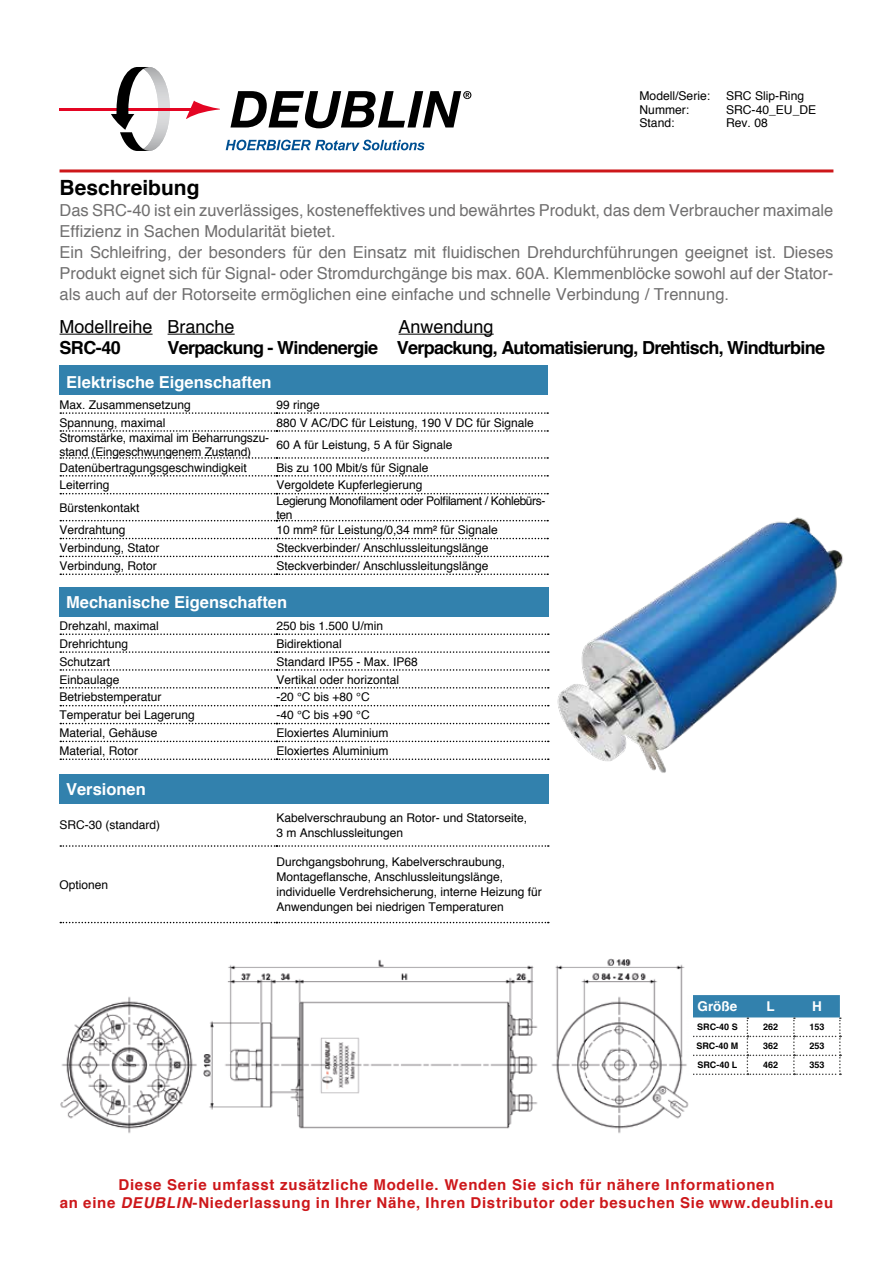
<style>
.page{position:relative;width:893px;height:1263px;background:#fff}
.page>*{position:absolute;margin:0;border:0;box-sizing:border-box;transform-origin:0 0}
.t1{font:700 21px "Helvetica";color:#000}
.t2{font:700 18px "Helvetica";letter-spacing:-.04em;color:#000}
.t3{font:18px "Helvetica";color:#000}
.t4{font:16.5px/21.1px "Helvetica";color:#706f6f}
.t5{font:700 16.5px "Helvetica";color:#fff}
.t6{font:700 15px/18px "Helvetica";letter-spacing:.05em;color:#cd171a;text-align:center}
.t7{font:700 13.5px "Helvetica";color:#fff}
.t8{font:12.15px "Helvetica";color:#000}
.t9{font:12px/15px "Helvetica";color:#000}
.t10{font:12px/13.5px "Helvetica";letter-spacing:-.03em;color:#000}
.t11{font:700 9px "Helvetica";color:#000}
.s1{font-style:italic}
</style>
<div class="page">
<hr style="left:60px;top:169px;width:773px;height:3px;background:#cd171a">
<img style="left:557px;top:517px;width:286px;height:256px">
<hr style="left:60px;top:334px;width:93px;height:1px;background:#000">
<hr style="left:168px;top:334px;width:67px;height:1px;background:#000">
<hr style="left:399px;top:334px;width:95px;height:1px;background:#000">
<div style="left:60px;top:366px;width:488px;height:29px;background:#3281ad"></div>
<svg style="left:60px;top:492px;width:488px;height:66px"></svg>
<svg style="left:60px;top:412px;width:488px;height:2px"></svg>
<svg style="left:60px;top:430px;width:488px;height:2px"></svg>
<svg style="left:60px;top:457px;width:488px;height:2px"></svg>
<svg style="left:60px;top:475px;width:488px;height:2px"></svg>
<svg style="left:60px;top:493px;width:488px;height:1px"></svg>
<svg style="left:60px;top:520px;width:488px;height:1px"></svg>
<svg style="left:60px;top:538px;width:488px;height:1px"></svg>
<svg style="left:60px;top:556px;width:488px;height:1px"></svg>
<svg style="left:60px;top:573px;width:488px;height:2px"></svg>
<div style="left:60px;top:587px;width:489px;height:29px;background:#3281ad"></div>
<svg style="left:60px;top:633px;width:489px;height:2px"></svg>
<svg style="left:60px;top:651px;width:489px;height:2px"></svg>
<svg style="left:60px;top:669px;width:489px;height:2px"></svg>
<svg style="left:60px;top:687px;width:489px;height:1px"></svg>
<svg style="left:60px;top:705px;width:489px;height:1px"></svg>
<svg style="left:60px;top:723px;width:489px;height:1px"></svg>
<svg style="left:60px;top:741px;width:489px;height:1px"></svg>
<svg style="left:60px;top:758px;width:489px;height:2px"></svg>
<div style="left:60px;top:774px;width:489px;height:29px;background:#3281ad"></div>
<svg style="left:60px;top:845px;width:489px;height:2px"></svg>
<svg style="left:60px;top:922px;width:489px;height:1px"></svg>
<svg style="left:693px;top:995px;width:148px;height:80px"></svg>
<img style="left:60px;top:958px;width:629px;height:175px">
<svg style="left:186px;top:101px;width:34px;height:18px"></svg>
<svg style="left:230px;top:91px;width:241px;height:37px"></svg>
<hr style="left:60px;top:108px;width:134px;height:2px;background:#e40523">
<svg style="left:226px;top:140px;width:199px;height:11px"></svg>
<svg style="left:111px;top:67px;width:59px;height:84px"></svg>
<p class="t8" style="left:639px;top:88px;width:72px">Modell/Serie:</p>
<p class="t8" style="left:726px;top:88px;width:80px">SRC Slip-Ring</p>
<p class="t8" style="left:639px;top:102px;width:51px">Nummer:</p>
<p class="t8" style="left:726px;top:102px;width:92px">SRC-40_EU_DE</p>
<p class="t8" style="left:639px;top:115px;width:37px">Stand:</p>
<p class="t8" style="left:726px;top:115px;width:43px">Rev. 08</p>
<h1 class="t1" style="left:60px;top:174px;width:142px">Beschreibung</h1>
<p class="t4" style="left:60px;top:199px;width:775px">Das SRC-40 ist ein zuverlässiges, kosteneffektives und bewährtes Produkt, das dem Verbraucher maximale Effizienz in Sachen Modularität bietet.<br>Ein Schleifring, der besonders für den Einsatz mit fluidischen Drehdurchführungen geeignet ist. Dieses Produkt eignet sich für Signal- oder Stromdurchgänge bis max. 60A. Klemmenblöcke sowohl auf der Stator&shy;als auch auf der Rotorseite ermöglichen eine einfache und schnelle Verbindung / Trennung.</p>
<h2 class="t3" style="left:60px;top:315px;width:177px">Modellreihe Branche</h2>
<h2 class="t3" style="left:399px;top:315px;width:97px">Anwendung</h2>
<h2 class="t2" style="left:60px;top:336px;width:63px">SRC-40</h2>
<h2 class="t2" style="left:168px;top:336px;width:659px">Verpackung - Windenergie Verpackung, Automatisierung, Drehtisch, Windturbine</h2>
<h3 class="t5" style="left:66px;top:371px;width:207px">Elektrische Eigenschaften</h3>
<p class="t9" style="left:60px;top:397px;width:133px">Max. Zusammensetzung</p>
<p class="t9" style="left:276px;top:397px;width:45px">99 ringe</p>
<p class="t9" style="left:60px;top:415px;width:108px">Spannung, maximal</p>
<p class="t9" style="left:276px;top:415px;width:259px">880 V AC/DC für Leistung, 190 V DC für Signale</p>
<p class="t9" style="left:60px;top:431px;width:211px;line-height:13.5px">Stromstärke, maximal im Beharrungszu&shy;stand (Eingeschwungenem Zustand)</p>
<p class="t9" style="left:276px;top:437px;width:178px">60 A für Leistung, 5 A für Signale</p>
<p class="t9" style="left:60px;top:459px;width:189px">Datenübertragungsgeschwindigkeit</p>
<p class="t9" style="left:276px;top:459px;width:154px">Bis zu 100 Mbit/s für Signale</p>
<p class="t9" style="left:60px;top:477px;width:52px">Leiterring</p>
<p class="t9" style="left:276px;top:477px;width:148px">Vergoldete Kupferlegierung</p>
<p class="t9" style="left:60px;top:500px;width:82px">Bürstenkontakt</p>
<p class="t10" style="left:276px;top:494px;width:271px">Legierung Monofilament oder Polfilament / Kohlebürs&shy;ten</p>
<p class="t9" style="left:60px;top:522px;width:68px">Verdrahtung</p>
<p class="t9" style="left:276px;top:522px;width:223px">10 mm² für Leistung/0,34 mm² für Signale</p>
<p class="t9" style="left:60px;top:540px;width:102px">Verbindung, Stator</p>
<p class="t9" style="left:276px;top:540px;width:214px">Steckverbinder/ Anschlussleitungslänge</p>
<p class="t9" style="left:60px;top:558px;width:99px">Verbindung, Rotor</p>
<p class="t9" style="left:276px;top:558px;width:214px">Steckverbinder/ Anschlussleitungslänge</p>
<h3 class="t5" style="left:66px;top:592px;width:222px">Mechanische Eigenschaften</h3>
<p class="t9" style="left:60px;top:618px;width:101px">Drehzahl, maximal</p>
<p class="t9" style="left:276px;top:618px;width:108px">250 bis 1.500 U/min</p>
<p class="t9" style="left:60px;top:636px;width:70px">Drehrichtung</p>
<p class="t9" style="left:276px;top:636px;width:67px">Bidirektional</p>
<p class="t9" style="left:60px;top:654px;width:52px">Schutzart</p>
<p class="t9" style="left:276px;top:654px;width:143px">Standard IP55 - Max. IP68</p>
<p class="t9" style="left:60px;top:671px;width:62px">Einbaulage</p>
<p class="t9" style="left:276px;top:671px;width:124px">Vertikal oder horizontal</p>
<p class="t9" style="left:60px;top:689px;width:104px">Betriebstemperatur</p>
<p class="t9" style="left:276px;top:689px;width:95px">-20 °C bis +80 °C</p>
<p class="t9" style="left:60px;top:707px;width:137px">Temperatur bei Lagerung</p>
<p class="t9" style="left:276px;top:707px;width:95px">-40 °C bis +90 °C</p>
<p class="t9" style="left:60px;top:725px;width:100px">Material, Gehäuse</p>
<p class="t9" style="left:276px;top:725px;width:114px">Eloxiertes Aluminium</p>
<p class="t9" style="left:60px;top:743px;width:80px">Material, Rotor</p>
<p class="t9" style="left:276px;top:743px;width:114px">Eloxiertes Aluminium</p>
<h3 class="t5" style="left:66px;top:779px;width:81px">Versionen</h3>
<p class="t9" style="left:60px;top:817px;width:102px">SRC-30 (standard)</p>
<p class="t9" style="left:276px;top:810px;width:252px">Kabelverschraubung an Rotor- und Statorseite,<br>3 m Anschlussleitungen</p>
<p class="t9" style="left:60px;top:877px;width:50px">Optionen</p>
<p class="t9" style="left:276px;top:854px;width:267px">Durchgangsbohrung, Kabelverschraubung, Montageflansche, Anschlussleitungslänge, individuelle Verdrehsicherung, interne Heizung für Anwendungen bei niedrigen Temperaturen</p>
<p class="t7" style="left:698px;top:998px;width:41px">Größe</p>
<p class="t7" style="left:766px;top:998px;width:10px">L</p>
<p class="t7" style="left:812px;top:998px;width:11px">H</p>
<p class="t11" style="left:697px;top:1021px;width:42px">SRC-40 S</p>
<p class="t11" style="left:763px;top:1021px;width:17px">262</p>
<p class="t11" style="left:809px;top:1021px;width:17px">153</p>
<p class="t11" style="left:696px;top:1040px;width:44px">SRC-40 M</p>
<p class="t11" style="left:763px;top:1040px;width:17px">362</p>
<p class="t11" style="left:809px;top:1040px;width:17px">253</p>
<p class="t11" style="left:697px;top:1059px;width:42px">SRC-40 L</p>
<p class="t11" style="left:763px;top:1059px;width:17px">462</p>
<p class="t11" style="left:809px;top:1059px;width:17px">353</p>
<p class="t6" style="left:60px;top:1175px;width:775px">Diese Serie umfasst zusätzliche Modelle. Wenden Sie sich für nähere Informationen<br>an eine <span class="s1">DEUBLIN</span>-Niederlassung in Ihrer Nähe, Ihren Distributor oder besuchen Sie www.deublin.eu</p>
</div>
